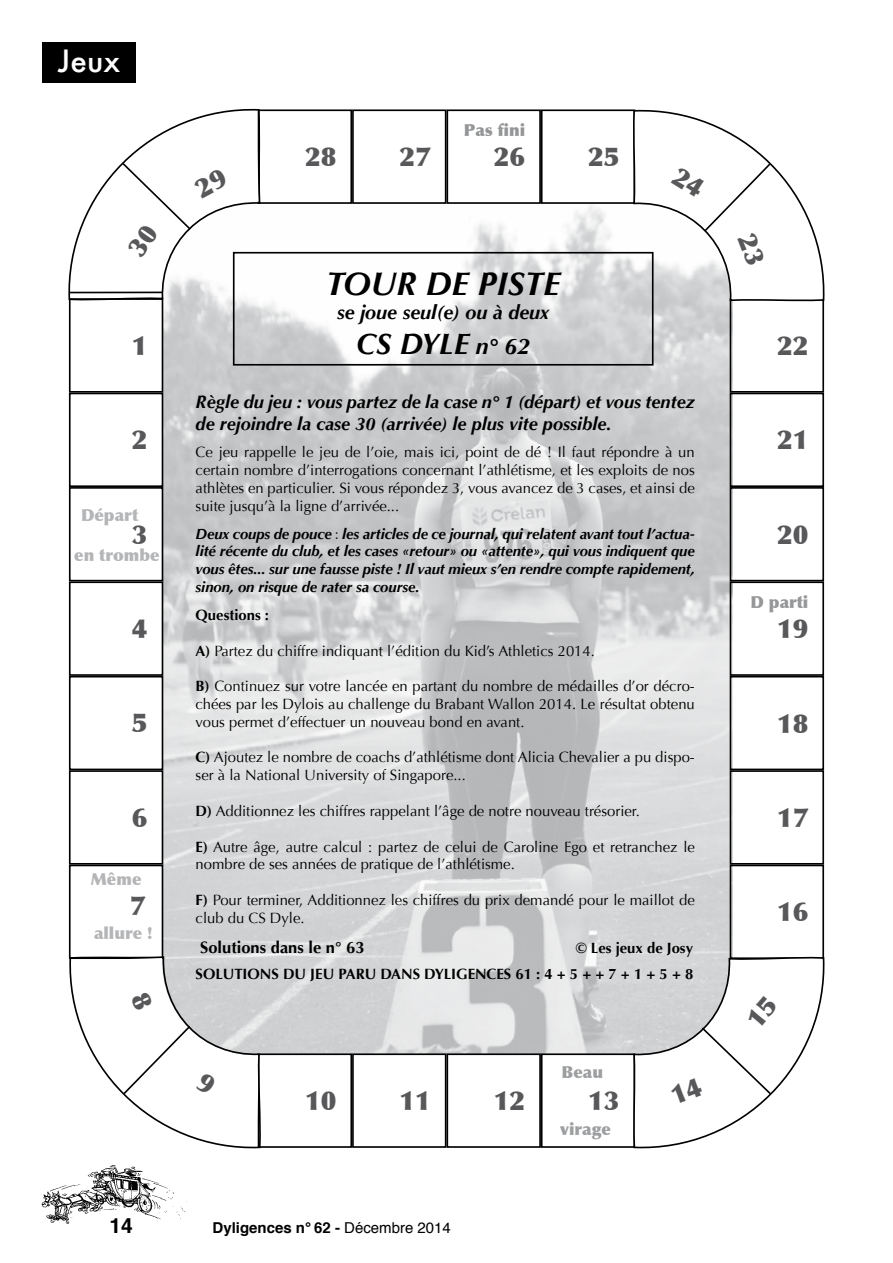
<style>
.page{position:relative;width:893px;height:1263px;background:#fff}
.page>*{position:absolute;margin:0;border:0;box-sizing:border-box;transform-origin:0 0}
.t1{font:italic 700 33px "Optima";color:#000}
.t2{font:500 30px "Futura";color:#fff}
.t3{font:italic 700 29.7px "Optima";color:#000}
.t4{font:900 26.4px "Optima";color:#58585a}
.t5{font:700 21px "Helvetica";color:#000}
.t6{font:italic 700 19.8px "Optima";color:#000}
.t7{font:italic 700 18.15px/21.8px "Optima";color:#000}
.t8{font:900 16.5px "Optima";color:#b4b5b7}
.t9{font:700 16.5px "Optima";color:#000}
.t10{font:900 16.5px "Optima";color:#9c9e9f}
.t11{font:900 16.5px "Optima";color:#949597}
.t12{font:900 16.5px "Optima";color:#969799}
.t13{font:700 15px "Helvetica";color:#000}
.t14{font:14.85px/17.9px "Optima";color:#000}
.t15{font:italic 700 14.85px/17.9px "Optima";letter-spacing:-.005em;color:#000;text-align:justify}
.t16{font:700 14.85px/26.4px "Optima";color:#000;text-align:right}
.s1{font-size:23.1px}
.s2{font-family:"Times";font-weight:400;font-style:normal}
.s3{font-weight:700}
.s4{font-weight:400}
</style>
<div class="page">
<img style="left:41px;top:1165px;width:146px;height:59px">
<div style="left:43px;top:43px;width:93px;height:40px;background:#000"></div>
<img style="left:163px;top:205px;width:567px;height:848px">
<div style="left:258px;top:109px;width:94px;height:95px;border:2px solid #000"></div>
<div style="left:352px;top:109px;width:94px;height:95px;border:2px solid #000"></div>
<div style="left:446px;top:109px;width:95px;height:95px;border:2px solid #000"></div>
<div style="left:541px;top:109px;width:94px;height:95px;border:2px solid #000"></div>
<div style="left:730px;top:298px;width:94px;height:95px;border:2px solid #000"></div>
<div style="left:730px;top:393px;width:94px;height:94px;border:2px solid #000"></div>
<div style="left:730px;top:487px;width:94px;height:94px;border:2px solid #000"></div>
<div style="left:730px;top:581px;width:94px;height:95px;border:2px solid #000"></div>
<div style="left:730px;top:676px;width:94px;height:94px;border:2px solid #000"></div>
<div style="left:730px;top:770px;width:94px;height:95px;border:2px solid #000"></div>
<div style="left:730px;top:865px;width:94px;height:94px;border:2px solid #000"></div>
<div style="left:69px;top:298px;width:94px;height:95px;border:2px solid #000"></div>
<div style="left:69px;top:393px;width:94px;height:94px;border:2px solid #000"></div>
<div style="left:69px;top:487px;width:94px;height:94px;border:2px solid #000"></div>
<div style="left:69px;top:581px;width:94px;height:95px;border:2px solid #000"></div>
<div style="left:69px;top:676px;width:94px;height:94px;border:2px solid #000"></div>
<div style="left:69px;top:770px;width:94px;height:95px;border:2px solid #000"></div>
<div style="left:69px;top:865px;width:94px;height:94px;border:2px solid #000"></div>
<div style="left:258px;top:1053px;width:94px;height:95px;border:2px solid #000"></div>
<div style="left:352px;top:1053px;width:94px;height:95px;border:2px solid #000"></div>
<div style="left:446px;top:1053px;width:95px;height:95px;border:2px solid #000"></div>
<div style="left:541px;top:1053px;width:94px;height:95px;border:2px solid #000"></div>
<div style="left:233px;top:252px;width:420px;height:114px;border:2px solid #000"></div>
<svg style="left:632px;top:956px;width:193px;height:193px"></svg>
<svg style="left:632px;top:109px;width:193px;height:193px"></svg>
<svg style="left:68px;top:108px;width:193px;height:193px"></svg>
<svg style="left:68px;top:955px;width:193px;height:194px"></svg>
<h2 class="t2" style="left:58px;top:41px;width:63px">Jeux</h2>
<h3 class="t4" style="left:305px;top:141px;width:33px">28</h3>
<h3 class="t4" style="left:399px;top:141px;width:33px">27</h3>
<p class="t11" style="left:464px;top:121px;width:63px">Pas fini</p>
<h3 class="t4" style="left:494px;top:141px;width:33px">26</h3>
<h3 class="t4" style="left:588px;top:141px;width:33px">25</h3>
<h3 class="t4" style="left:132px;top:330px;width:17px">1</h3>
<h3 class="t4" style="left:132px;top:424px;width:17px">2</h3>
<p class="t8" style="left:81px;top:505px;width:59px">Départ</p>
<p class="t8" style="left:74px;top:545px;width:87px">en trombe</p>
<h3 class="t4" style="left:132px;top:518px;width:17px">3</h3>
<h3 class="t4" style="left:132px;top:613px;width:17px">4</h3>
<h3 class="t4" style="left:132px;top:707px;width:17px">5</h3>
<h3 class="t4" style="left:132px;top:801px;width:17px">6</h3>
<p class="t8" style="left:91px;top:869px;width:52px">Même</p>
<h3 class="t4" style="left:130px;top:890px;width:17px">7</h3>
<p class="t8" style="left:94px;top:923px;width:60px">allure !</p>
<h1 class="t1" style="left:326px;top:264px;width:236px">TOUR DE PISTE</h1>
<h3 class="t6" style="left:337px;top:300px;width:214px">se joue seul(e) ou à deux</h3>
<h3 class="t3" style="left:356px;top:327px;width:175px">CS DYLE <span class="s1">n° 62</span></h3>
<p class="t7" style="left:196px;top:391px;width:501px">Règle du jeu : vous partez de la case n° 1 (départ) et vous tentez de rejoindre la case 30 (arrivée) le plus vite possible.</p>
<p class="t14" style="left:196px;top:444px;width:501px;text-align:justify">Ce jeu rappelle le jeu de l’oie, mais ici, point de dé ! Il faut répondre à un certain nombre d’interrogations concernant l’athlétisme, et les exploits de nos athlètes en particulier. Si vous répondez 3, vous avancez de 3 cases, et ainsi de suite jusqu’à la ligne d’arrivée...</p>
<p class="t15" style="left:196px;top:525px;width:501px">Deux coups de pouce <span class="s2">:</span> les articles de ce journal, qui relatent avant tout l’actua&shy;lité récente du club, et les cases «retour» ou «attente», qui vous indiquent que vous êtes... sur une fausse piste ! Il vaut mieux s’en rendre compte rapidement, sinon, on risque de rater sa course.</p>
<p class="t16" style="left:196px;top:602px;width:75px">Questions :</p>
<p class="t14" style="left:196px;top:642px;width:401px"><span class="s3">A)</span> Partez du chiffre indiquant l’édition du Kid’s Athletics 2014.</p>
<p class="t14" style="left:196px;top:677px;width:501px;text-align:justify"><span class="s3">B)</span> Continuez sur votre lancée en partant du nombre de médailles d’or décro&shy;chées par les Dylois au challenge du Brabant Wallon 2014. Le résultat obtenu vous permet d’effectuer un nouveau bond en avant.</p>
<p class="t14" style="left:196px;top:749px;width:501px"><span class="s3">C)</span> Ajoutez le nombre de coachs d’athlétisme dont Alicia Chevalier a pu dispo&shy;ser à la National University of Singapore...</p>
<p class="t14" style="left:196px;top:802px;width:446px"><span class="s3">D)</span> Additionnez les chiffres rappelant l’âge de notre nouveau trésorier.</p>
<p class="t14" style="left:196px;top:838px;width:501px"><span class="s3">E)</span> Autre âge, autre calcul : partez de celui de Caroline Ego et retranchez le nombre de ses années de pratique de l’athlétisme.</p>
<p class="t14" style="left:196px;top:891px;width:501px"><span class="s3">F)</span> Pour terminer, Additionnez les chiffres du prix demandé pour le maillot de club du CS Dyle.</p>
<p class="t9" style="left:200px;top:937px;width:166px">Solutions dans le n° 63</p>
<p class="t16" style="left:196px;top:934px;width:499px">© Les jeux de Josy<br>SOLUTIONS DU JEU PARU DANS DYLIGENCES 61 : 4 + 5 + + 7 + 1 + 5 + 8</p>
<p class="t10" style="left:562px;top:1062px;width:43px">Beau</p>
<h3 class="t4" style="left:305px;top:1085px;width:33px">10</h3>
<h3 class="t4" style="left:399px;top:1085px;width:33px">11</h3>
<h3 class="t4" style="left:494px;top:1085px;width:33px">12</h3>
<h3 class="t4" style="left:588px;top:1085px;width:33px">13</h3>
<p class="t10" style="left:560px;top:1119px;width:52px">virage</p>
<h3 class="t5" style="left:110px;top:1209px;width:25px">14</h3>
<p class="t13" style="left:213px;top:1216px;width:240px">Dyligences n° 62 - <span class="s4">Décembre 2014</span></p>
<h3 class="t4" style="left:777px;top:330px;width:33px">22</h3>
<h3 class="t4" style="left:777px;top:424px;width:33px">21</h3>
<h3 class="t4" style="left:777px;top:518px;width:33px">20</h3>
<p class="t12" style="left:751px;top:593px;width:59px">D parti</p>
<h3 class="t4" style="left:777px;top:613px;width:33px">19</h3>
<h3 class="t4" style="left:777px;top:707px;width:33px">18</h3>
<h3 class="t4" style="left:777px;top:801px;width:33px">17</h3>
<h3 class="t4" style="left:777px;top:896px;width:33px">16</h3>
</div>
